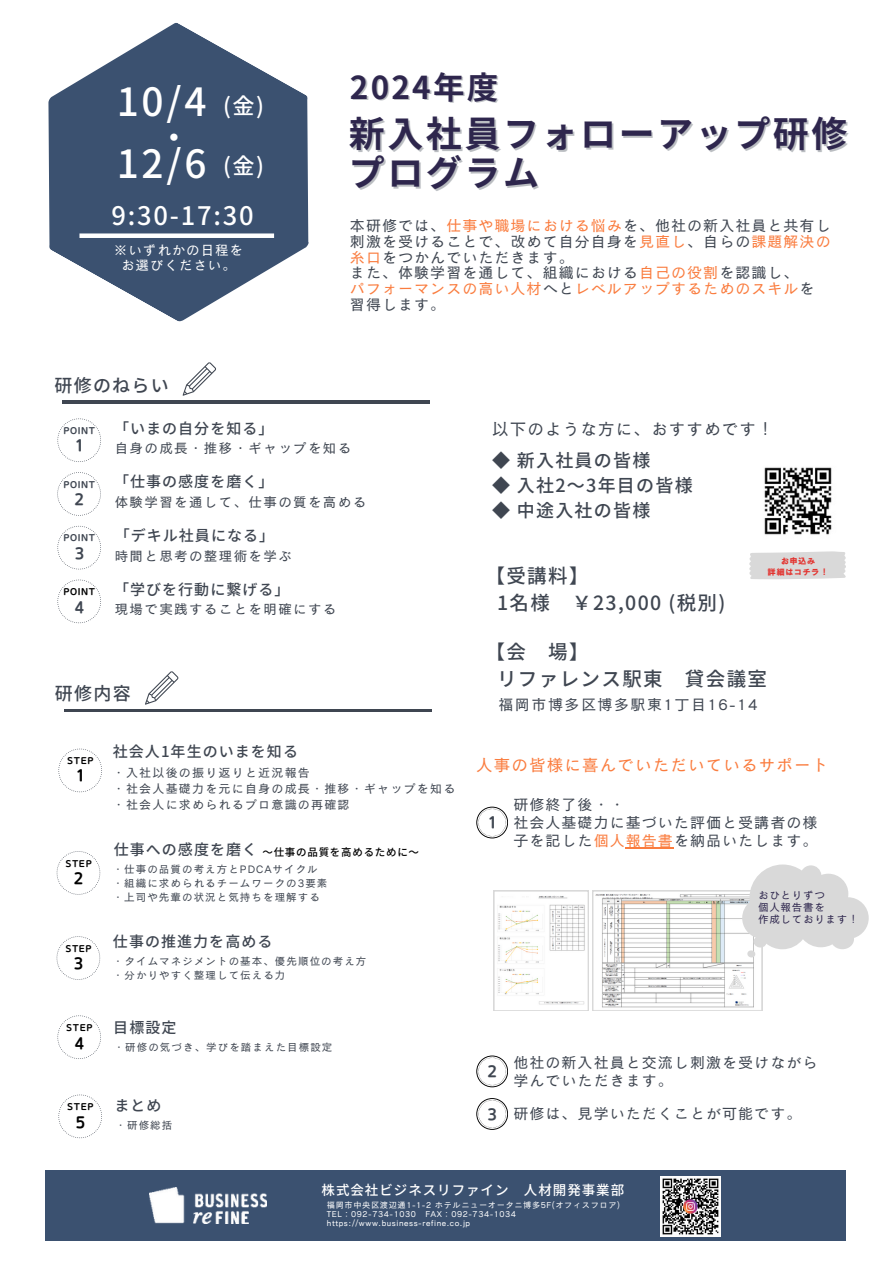
<style>
.page{position:relative;width:894px;height:1264px;background:#fff}
.page>*{position:absolute;margin:0;border:0;box-sizing:border-box;transform-origin:0 0}
.t1{font:500 38.85px/61.8px "Noto Sans JP";color:#fff}
.t2{font:700 36px/41px "Noto Sans JP";letter-spacing:.07em;color:#2e264d}
.t3{font:700 31.5px "Noto Sans JP";letter-spacing:.07em;color:#2e264d}
.t4{font:500 31.05px "Noto Sans JP";color:#fff}
.t5{font:500 25.5px "Noto Sans JP";color:#fff}
.t6{font:500 22.2px "Noto Sans JP";color:#fff}
.t7{font:500 19.5px "Noto Sans JP";letter-spacing:.07em;color:#3f4651}
.t8{font:500 18px "Noto Sans JP";letter-spacing:.07em;color:#3f4651}
.t9{font:16.5px "Canva Cezanne Pro N M";letter-spacing:.07em;color:#fa7c3e}
.t10{font:16.5px "Canva Cezanne Pro N M";letter-spacing:.07em;color:#3f4651}
.t11{font:15px/18px "Canva Cezanne Pro N M";letter-spacing:.07em;color:#3f4651}
.t12{font:500 15px "Noto Sans JP";letter-spacing:.07em;color:#3f4651}
.t13{font:15px "Canva Cezanne Pro N M";letter-spacing:.07em;color:#fa7c3e}
.t14{font:15px "Canva Cezanne Pro N M";letter-spacing:.1em;color:#3f4651}
.t15{font:15px "Nud Motoya Maru Std W5";color:#3f4651}
.t16{font:15px "Nud Motoya Maru Std W5";color:#000}
.t17{font:13.5px "Canva Cezanne Pro N M";letter-spacing:.1em;color:#3f4651}
.t18{font:500 13.5px "Noto Sans JP";letter-spacing:.07em;color:#fff}
.t19{font:13.5px "Canva Cezanne Pro N M";letter-spacing:.07em;color:#fff}
.t20{font:12px "Canva Cezanne Pro N M";letter-spacing:.1em;color:#3f4651}
.t21{font:10.5px "Canva Cezanne Pro N M";letter-spacing:.1em;color:#3f4651}
.t22{font:10.5px "Canva Cezanne Pro N M";letter-spacing:.07em;color:#2e264d}
.t23{font:500 10.5px "Noto Sans JP";letter-spacing:.07em;color:#000}
.t24{font:9px "Nud Motoya Maru Std W5";letter-spacing:.07em;color:#000}
.t25{font:9px "Nud Motoya Maru Std W5";letter-spacing:.07em;color:#3f4651}
.t26{font:8.4px "Canva Cezanne Pro N B";letter-spacing:.04em;color:#e3312d}
.t27{font:8.25px "Canva Cezanne Pro N M";letter-spacing:.07em;color:#fff}
.s1{color:rgb(84 92 102/.4)}
.s2{color:#fa7c3e}
.s3{color:#3f4651}
</style>
<div class="page">
<div style="left:45px;top:1169px;width:800px;height:71px;background:#3b5170"></div>
<img style="left:660px;top:1176px;width:59px;height:60px">
<svg style="left:48px;top:23px;width:261px;height:299px;fill:#3b5170"></svg>
<div style="left:79px;top:233px;width:195px;height:5px;background:#fff"></div>
<svg style="left:57px;top:418px;width:44px;height:44px"></svg>
<svg style="left:57px;top:472px;width:44px;height:152px"></svg>
<svg style="left:62px;top:400px;width:367px;height:3px"></svg>
<svg style="left:64px;top:709px;width:367px;height:3px"></svg>
<svg style="left:58px;top:748px;width:44px;height:45px"></svg>
<svg style="left:56px;top:936px;width:45px;height:44px"></svg>
<svg style="left:57px;top:1015px;width:44px;height:44px"></svg>
<svg style="left:58px;top:1094px;width:44px;height:45px"></svg>
<svg style="left:182px;top:362px;width:34px;height:34px"></svg>
<svg style="left:145px;top:671px;width:33px;height:33px"></svg>
<hr style="left:625px;top:847px;width:48px;height:1px;background:#fa7c3e">
<svg style="left:476px;top:806px;width:31px;height:32px"></svg>
<svg style="left:476px;top:1055px;width:31px;height:32px"></svg>
<svg style="left:476px;top:1098px;width:31px;height:31px"></svg>
<svg style="left:749px;top:551px;width:97px;height:29px"></svg>
<svg style="left:56px;top:851px;width:45px;height:44px"></svg>
<img style="left:150px;top:1187px;width:117px;height:36px">
<img style="left:764px;top:467px;width:68px;height:68px">
<svg style="left:493px;top:864px;width:375px;height:146px"></svg>
<p class="t1" style="left:117px;top:69px;width:91px">10/4<br>12/6</p>
<p class="t4" style="left:158px;top:113px;width:33px">・</p>
<p class="t6" style="left:223px;top:88px;width:43px">(金)</p>
<p class="t6" style="left:223px;top:148px;width:43px">(金)</p>
<p class="t5" style="left:111px;top:195px;width:144px">9:30-17:30</p>
<p class="t19" style="left:114px;top:243px;width:131px">※いずれかの日程を</p>
<p class="t19" style="left:121px;top:258px;width:116px">お選びください。</p>
<p class="t8" style="left:54px;top:370px;width:116px">研修のねらい</p>
<p class="t3" style="left:350px;top:63px;width:150px">2024年度</p>
<p class="t2" style="left:349px;top:111px;width:500px">新<span class="s1">入</span>社員フォローアップ研修<span class="s1">プログラム</span></p>
<p class="t11" style="left:350px;top:217px;width:482px;line-height:15.8px;text-align:justify">本研修では、<span class="s2">仕事や職場における悩み</span>を、他社の新入社員と共有し刺激を受けることで、改めて自分自身を<span class="s2">見直し</span>、自らの<span class="s2">課題解決の糸口</span>をつかんでいただきます。</p>
<p class="t11" style="left:350px;top:263px;width:450px">また、体験学習を通して、組織における<span class="s2">自己の役割</span>を認識し、</p>
<p class="t13" style="left:350px;top:281px;width:466px">パフォーマンスの高い人材<span class="s3">へと</span>レベルアップするためのスキル<span class="s3">を</span></p>
<p class="t11" style="left:350px;top:295px;width:97px">習得します。</p>
<h2 class="t25" style="left:63px;top:426px;width:33px">POINT</h2>
<h5 class="t15" style="left:72px;top:438px;width:16px">１</h5>
<p class="t25" style="left:63px;top:479px;width:33px">POINT</p>
<h5 class="t15" style="left:75px;top:492px;width:11px">2</h5>
<h4 class="t25" style="left:63px;top:533px;width:33px">POINT</h4>
<p class="t15" style="left:75px;top:546px;width:11px">3</p>
<p class="t24" style="left:63px;top:587px;width:33px">POINT</p>
<h3 class="t15" style="left:75px;top:599px;width:11px">4</h3>
<p class="t12" style="left:114px;top:416px;width:161px">「いまの自分を知る」</p>
<p class="t17" style="left:115px;top:441px;width:238px">自身の成長・推移・ギャップを知る</p>
<p class="t12" style="left:114px;top:470px;width:161px">「仕事の感度を磨く」</p>
<p class="t17" style="left:115px;top:495px;width:253px">体験学習を通して、仕事の質を高める</p>
<p class="t12" style="left:115px;top:524px;width:161px">「デキル社員になる」</p>
<p class="t17" style="left:115px;top:548px;width:179px">時間と思考の整理術を学ぶ</p>
<p class="t12" style="left:114px;top:577px;width:177px">「学びを行動に繋げる」</p>
<p class="t17" style="left:115px;top:602px;width:223px">現場で実践することを明確にする</p>
<p class="t8" style="left:55px;top:678px;width:77px">研修内容</p>
<h1 class="t24" style="left:67px;top:756px;width:28px">STEP</h1>
<p class="t16" style="left:73px;top:768px;width:16px">１</p>
<p class="t24" style="left:65px;top:858px;width:28px">STEP</p>
<p class="t16" style="left:74px;top:871px;width:11px">2</p>
<h6 class="t24" style="left:65px;top:943px;width:28px">STEP</h6>
<p class="t16" style="left:74px;top:956px;width:11px">3</p>
<p class="t24" style="left:66px;top:1022px;width:28px">STEP</p>
<p class="t16" style="left:75px;top:1035px;width:11px">4</p>
<p class="t24" style="left:67px;top:1102px;width:28px">STEP</p>
<p class="t16" style="left:76px;top:1114px;width:11px">5</p>
<p class="t12" style="left:113px;top:739px;width:187px">社会人1年生のいまを知る</p>
<p class="t20" style="left:113px;top:766px;width:198px">・入社以後の振り返りと近況報告</p>
<p class="t20" style="left:113px;top:782px;width:344px">・社会人基礎力を元に自身の成長・推移・ギャップを知る</p>
<p class="t20" style="left:113px;top:798px;width:238px">・社会人に求められるプロ意識の再確認</p>
<p class="t12" style="left:114px;top:837px;width:145px">仕事への感度を磨く</p>
<p class="t21" style="left:113px;top:863px;width:206px">・仕事の品質の考え方とPDCAサイクル</p>
<p class="t21" style="left:113px;top:877px;width:216px">・組織に求められるチームワークの3要素</p>
<p class="t21" style="left:113px;top:891px;width:209px">・上司や先輩の状況と気持ちを理解する</p>
<p class="t23" style="left:262px;top:844px;width:157px">～仕事の品質を高めるために～</p>
<p class="t12" style="left:113px;top:929px;width:161px">仕事の推進力を高める</p>
<p class="t21" style="left:113px;top:956px;width:254px">・タイムマネジメントの基本、優先順位の考え方</p>
<p class="t21" style="left:113px;top:970px;width:172px">・分かりやすく整理して伝える力</p>
<p class="t12" style="left:113px;top:1015px;width:65px">目標設定</p>
<p class="t21" style="left:114px;top:1042px;width:220px">・研修の気づき、学びを踏まえた目標設定</p>
<p class="t12" style="left:114px;top:1093px;width:49px">まとめ</p>
<p class="t21" style="left:116px;top:1119px;width:58px">・研修総括</p>
<p class="t10" style="left:492px;top:420px;width:283px">以下のような方に、おすすめです！</p>
<p class="t8" style="left:492px;top:446px;width:160px">◆ 新入社員の皆様</p>
<p class="t8" style="left:492px;top:471px;width:202px">◆ 入社2～3年目の皆様</p>
<p class="t8" style="left:492px;top:496px;width:160px">◆ 中途入社の皆様</p>
<p class="t7" style="left:485px;top:560px;width:104px">【受講料】</p>
<p class="t7" style="left:497px;top:587px;width:230px">1名様 ￥23,000 (税別)</p>
<p class="t26" style="left:780px;top:556px;width:36px">お申込み</p>
<p class="t26" style="left:767px;top:567px;width:62px">詳細はコチラ！</p>
<p class="t7" style="left:485px;top:636px;width:104px">【会 場】</p>
<p class="t7" style="left:497px;top:663px;width:271px">リファレンス駅東 貸会議室</p>
<p class="t14" style="left:498px;top:696px;width:260px">福岡市博多区博多駅東1丁目 16-14</p>
<p class="t9" style="left:476px;top:756px;width:353px">人事の皆様に喜んでいただいているサポート</p>
<p class="t15" style="left:484px;top:815px;width:16px">１</p>
<p class="t11" style="left:513px;top:795px;width:113px">研修終了後・・</p>
<p class="t11" style="left:513px;top:813px;width:305px">社会人基礎力に基づいた評価と受講者の様子を記した<span class="s2">個人報告書</span>を納品いたします。</p>
<p class="t22" style="left:757px;top:889px;width:68px">おひとりずつ</p>
<p class="t22" style="left:757px;top:901px;width:68px">個人報告書を</p>
<p class="t22" style="left:757px;top:914px;width:102px">作成しております！</p>
<p class="t15" style="left:487px;top:1063px;width:11px">2</p>
<p class="t15" style="left:487px;top:1106px;width:11px">3</p>
<p class="t11" style="left:513px;top:1053px;width:305px">他社の新入社員と交流し刺激を受けながら学んでいただきます。</p>
<p class="t11" style="left:513px;top:1104px;width:289px">研修は、見学いただくことが可能です。</p>
<p class="t18" style="left:321px;top:1179px;width:304px">株式会社ビジネスリファイン 人材開発事業部</p>
<p class="t27" style="left:327px;top:1200px;width:295px">福岡市中央区渡辺通1-1-2 ホテルニューオータニ博多5F(オフィスフロア)</p>
<h6 class="t27" style="left:327px;top:1209px;width:191px">TEL：092-734-1030 FAX：092-734-1034</h6>
<p class="t27" style="left:327px;top:1218px;width:145px">https://www.business-refine.co.jp</p>
</div>
